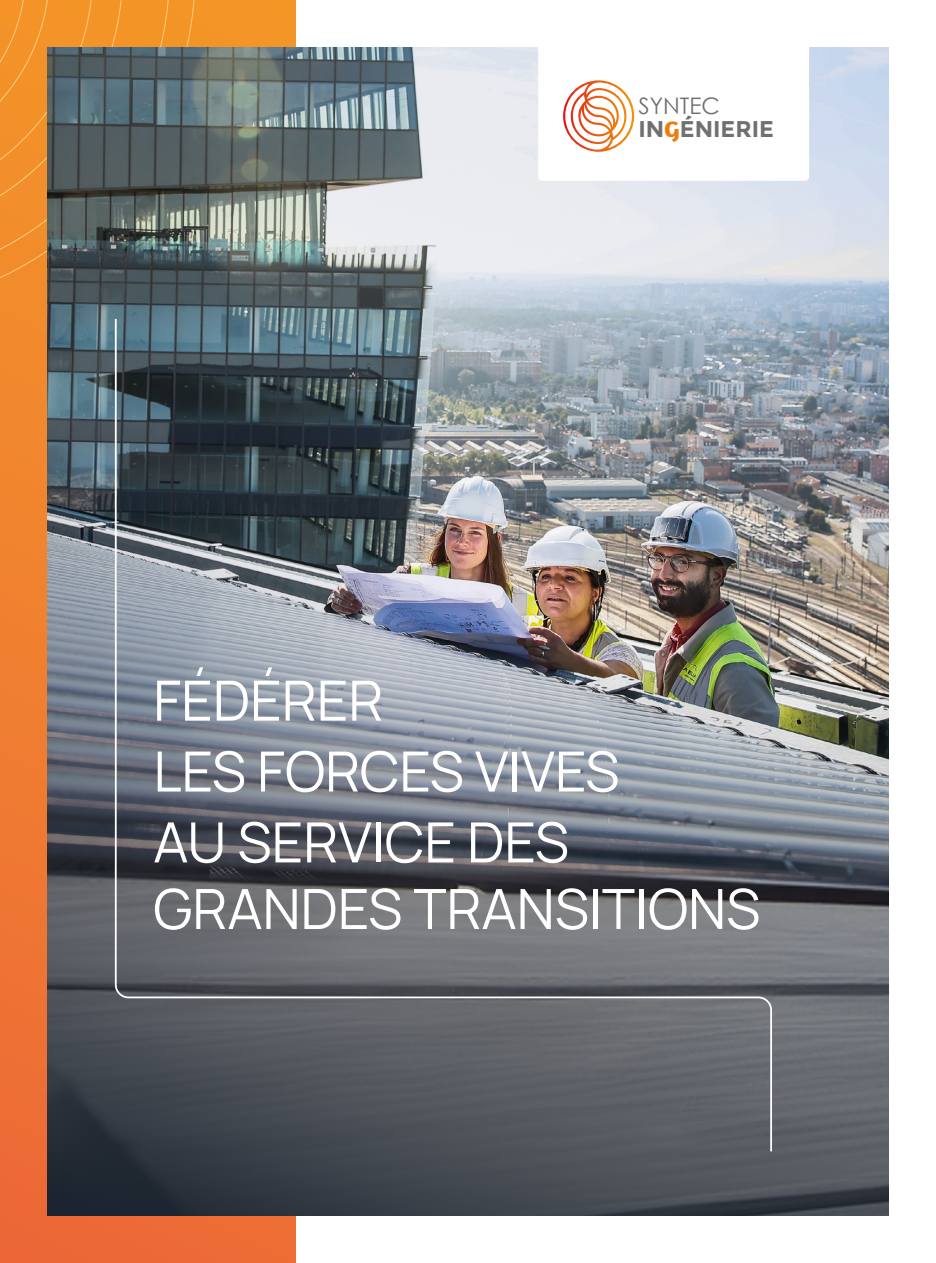
<style>
.page{position:relative;width:936px;height:1263px;background:#fff}
.page>*{position:absolute;margin:0;border:0;box-sizing:border-box;transform-origin:0 0}
.t1{font:55.5px/69.4px "Manrope";color:#fff}
.t2{font:700 22.8px "Montserrat";color:#717070}
.t3{font:22.8px "Century Gothic";color:#717070}
.s1{font-family:"Amaranth";color:#ef7b0c}
</style>
<div class="page">
<svg style="left:0;top:0;width:296px;height:1263px;background:#ee7931"></svg>
<div style="left:0;top:0;width:195px;height:310px;background:#f39229"></div>
<img style="left:47px;top:47px;width:841px;height:1169px">
<svg style="left:538px;top:47px;width:271px;height:134px"></svg>
<svg style="left:562px;top:80px;width:72px;height:72px"></svg>
<img style="left:114px;top:317px;width:658px;height:836px">
<p class="t3" style="left:638px;top:91px;width:83px">SYNTEC</p>
<p class="t2" style="left:638px;top:116px;width:137px">IN<span class="s1">G</span>ÉNIERIE</p>
<p class="t1" style="left:153px;top:662px;width:608px">FÉDÉRER<br>LES FORCES VIVES<br>AU SERVICE DES<br>GRANDES TRANSITIONS</p>
</div>
